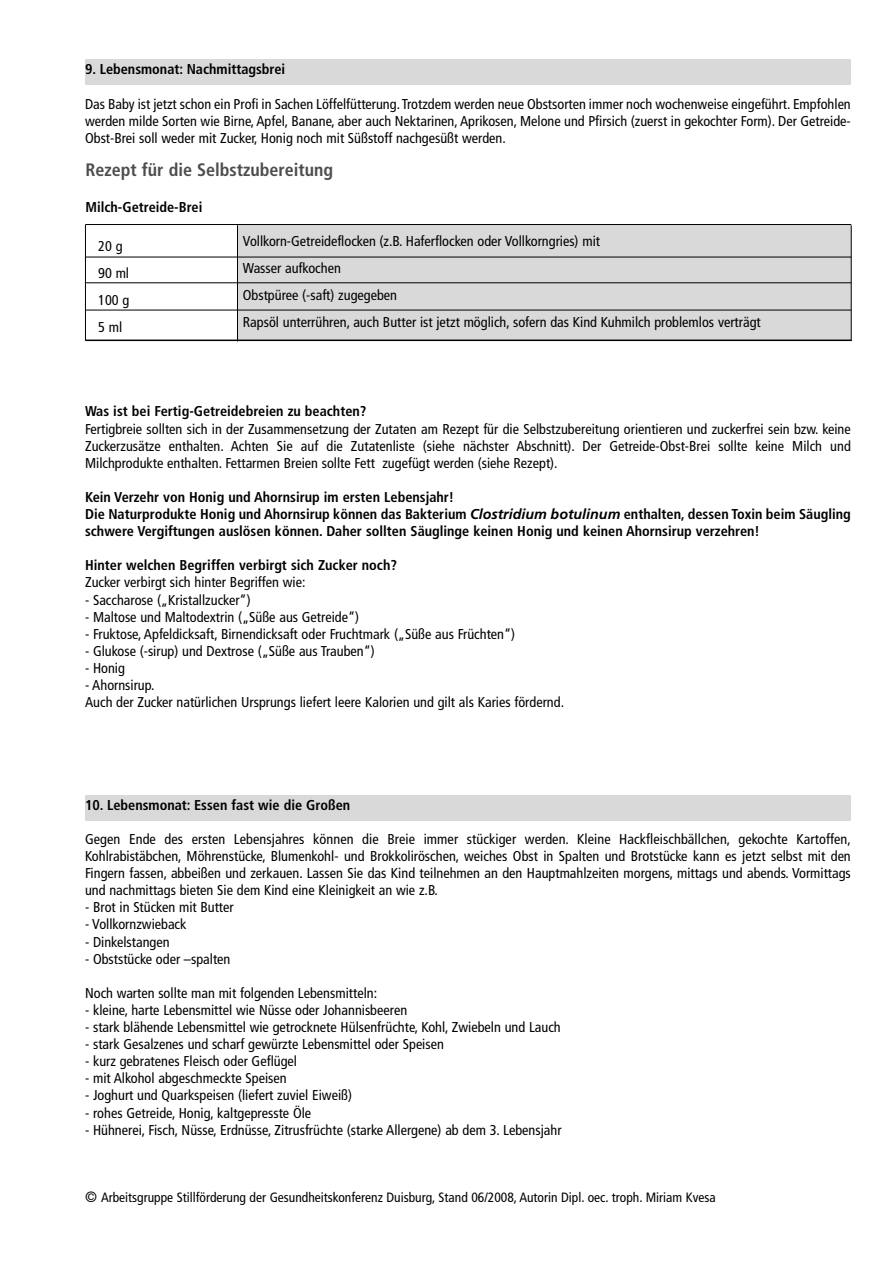
<style>
.page{position:relative;width:893px;height:1263px;background:#fff}
.page>*{position:absolute;margin:0;border:0;box-sizing:border-box;transform-origin:0 0}
.t1{font:700 condensed 18px "Frutiger";color:#4d4d4d}
.t2{font:condensed 14.25px/17.1px "Frutiger";color:#000;text-align:justify}
.t3{font:700 condensed 14.25px/17.1px "Frutiger";color:#000}
.t4{font:condensed 13.5px "Frutiger";color:#000}
.s1{font-style:italic;font-stretch:normal}
.s2{font-size:15px}
</style>
<div class="page">
<div style="left:85px;top:60px;width:765px;height:25px;background:#d9d9d9"></div>
<div style="left:85px;top:795px;width:765px;height:25px;background:#d9d9d9"></div>
<div style="left:238px;top:225px;width:613px;height:115px;background:#d9d9d9"></div>
<hr style="left:85px;top:257px;width:766px;height:1px;background:#000">
<hr style="left:85px;top:282px;width:766px;height:1px;background:#000">
<hr style="left:85px;top:310px;width:766px;height:1px;background:#000">
<hr style="left:85px;top:340px;width:766px;height:1px;background:#000">
<hr style="left:85px;top:224px;width:766px;height:1px;background:#000">
<hr style="left:237px;top:225px;width:1px;height:116px;background:#000">
<hr style="left:85px;top:225px;width:1px;height:115px;background:#000">
<hr style="left:850px;top:225px;width:1px;height:116px;background:#000">
<p class="t3" style="left:85px;top:62px;width:202px">9. Lebensmonat: Nachmittagsbrei</p>
<p class="t2" style="left:85px;top:96px;width:767px">Das Baby ist jetzt schon ein Profi in Sachen Löffelfütterung.Trotzdem werden neue Obstsorten immer noch wochenweise eingeführt. Empfohlen werden milde Sorten wie Birne, Apfel, Banane, aber auch Nektarinen, Aprikosen, Melone und Pfirsich (zuerst in gekochter Form). Der Getreide-Obst-Brei soll weder mit Zucker, Honig noch mit Süßstoff nachgesüßt werden.</p>
<p class="t1" style="left:85px;top:163px;width:249px">Rezept für die Selbstzubereitung</p>
<p class="t3" style="left:85px;top:200px;width:118px">Milch-Getreide-Brei</p>
<p class="t2" style="left:98px;top:233px;width:33px;line-height:27px;text-align:left">20 g<br>90 ml<br>100 g<br>5 ml</p>
<p class="t2" style="left:243px;top:229px;width:519px;line-height:27px;text-align:left">Vollkorn-Getreideflocken (z.B. Haferflocken oder Vollkorngries) mit<br>Wasser aufkochen<br>Obstpüree (-saft) zugegeben<br>Rapsöl unterrühren, auch Butter ist jetzt möglich, sofern das Kind Kuhmilch problemlos verträgt</p>
<p class="t3" style="left:85px;top:404px;width:283px">Was ist bei Fertig-Getreidebreien zu beachten?</p>
<p class="t2" style="left:85px;top:421px;width:767px">Fertigbreie sollten sich in der Zusammensetzung der Zutaten am Rezept für die Selbstzubereitung orientieren und zuckerfrei sein bzw. keine Zuckerzusätze enthalten. Achten Sie auf die Zutatenliste (siehe nächster Abschnitt). Der Getreide-Obst-Brei sollte keine Milch und Milchprodukte enthalten. Fettarmen Breien sollte Fett zugefügt werden (siehe Rezept).</p>
<p class="t3" style="left:85px;top:490px;width:767px">Kein Verzehr von Honig und Ahornsirup im ersten Lebensjahr!<br>Die Naturprodukte Honig und Ahornsirup können das Bakterium <span class="s1">Clostridium botulinum</span> enthalten, dessen Toxin beim Säugling schwere Vergiftungen auslösen können. Daher sollten Säuglinge keinen Honig und keinen Ahornsirup verzehren!</p>
<p class="t3" style="left:85px;top:558px;width:313px">Hinter welchen Begriffen verbirgt sich Zucker noch?</p>
<p class="t2" style="left:85px;top:575px;width:222px">Zucker verbirgt sich hinter Begriffen wie:</p>
<p class="t2" style="left:85px;top:592px;width:167px">- Saccharose („Kristallzucker“)</p>
<p class="t2" style="left:85px;top:609px;width:275px">- Maltose und Maltodextrin („Süße aus Getreide“)</p>
<p class="t2" style="left:85px;top:626px;width:431px">- Fruktose, Apfeldicksaft, Birnendicksaft oder Fruchtmark („Süße aus Früchten“)</p>
<p class="t2" style="left:85px;top:644px;width:291px">- Glukose (-sirup) und Dextrose („Süße aus Trauben“)</p>
<p class="t2" style="left:85px;top:661px;width:41px">- Honig</p>
<p class="t2" style="left:85px;top:678px;width:480px">- Ahornsirup.<br>Auch der Zucker natürlichen Ursprungs liefert leere Kalorien und gilt als Karies fördernd.</p>
<p class="t3" style="left:85px;top:797px;width:267px">10. Lebensmonat: Essen fast wie die Großen</p>
<p class="t2" style="left:85px;top:832px;width:767px">Gegen Ende des ersten Lebensjahres können die Breie immer stückiger werden. Kleine Hackfleischbällchen, gekochte Kartoffen, Kohlrabistäbchen, Möhrenstücke, Blumenkohl- und Brokkoliröschen, weiches Obst in Spalten und Brotstücke kann es jetzt selbst mit den Fingern fassen, abbeißen und zerkauen. Lassen Sie das Kind teilnehmen an den Hauptmahlzeiten morgens, mittags und abends. Vormittags und nachmittags bieten Sie dem Kind eine Kleinigkeit an wie z.B.</p>
<p class="t2" style="left:85px;top:900px;width:150px">- Brot in Stücken mit Butter</p>
<p class="t2" style="left:85px;top:917px;width:103px">- Vollkornzwieback</p>
<p class="t2" style="left:85px;top:934px;width:86px">- Dinkelstangen</p>
<p class="t2" style="left:85px;top:951px;width:147px">- Obststücke oder –spalten</p>
<p class="t2" style="left:85px;top:986px;width:293px">Noch warten sollte man mit folgenden Lebensmitteln:</p>
<p class="t2" style="left:85px;top:1003px;width:323px">- kleine, harte Lebensmittel wie Nüsse oder Johannisbeeren</p>
<p class="t2" style="left:85px;top:1020px;width:477px">- stark blähende Lebensmittel wie getrocknete Hülsenfrüchte, Kohl, Zwiebeln und Lauch</p>
<p class="t2" style="left:85px;top:1037px;width:360px">- stark Gesalzenes und scharf gewürzte Lebensmittel oder Speisen</p>
<p class="t2" style="left:85px;top:1054px;width:213px">- kurz gebratenes Fleisch oder Geflügel</p>
<p class="t2" style="left:85px;top:1071px;width:203px">- mit Alkohol abgeschmeckte Speisen</p>
<p class="t2" style="left:85px;top:1088px;width:268px">- Joghurt und Quarkspeisen (liefert zuviel Eiweiß)</p>
<p class="t2" style="left:85px;top:1105px;width:228px">- rohes Getreide, Honig, kaltgepresste Öle</p>
<p class="t2" style="left:85px;top:1122px;width:478px">- Hühnerei, Fisch, Nüsse, Erdnüsse, Zitrusfrüchte (starke Allergene) ab dem 3. Lebensjahr</p>
<p class="t4" style="left:85px;top:1192px;width:632px"><span class="s2">©</span> Arbeitsgruppe Stillförderung der Gesundheitskonferenz Duisburg, Stand 06/2008, Autorin Dipl. oec. troph. Miriam Kvesa</p>
</div>
